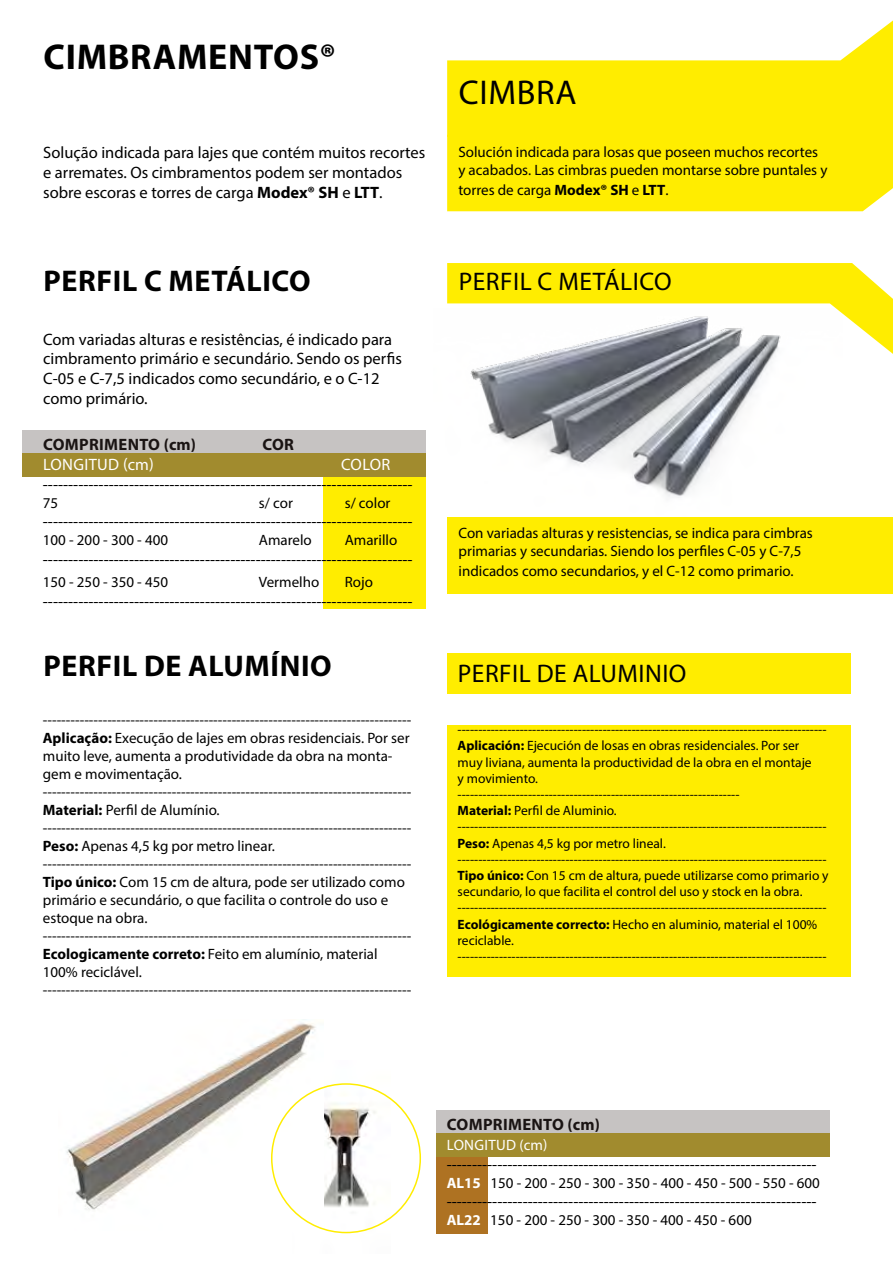
<style>
.page{position:relative;width:893px;height:1276px;background:#fff}
.page>*{position:absolute;margin:0;border:0;box-sizing:border-box;transform-origin:0 0}
.t1{font:700 36px "Myriad Pro";letter-spacing:.02em;color:#000}
.t2{font:34.5px "Myriad Pro";letter-spacing:.02em;color:#000}
.t3{font:700 30px "Myriad Pro";letter-spacing:.02em;color:#000}
.t4{font:25.5px "Myriad Pro";letter-spacing:.02em;color:#000}
.t5{font:16.5px/19.8px "Myriad Pro";color:#000}
.t6{font:700 16.5px "Myriad Pro";letter-spacing:.02em;color:#1a1413}
.t7{font:16.5px "Myriad Pro";letter-spacing:.02em;color:#fff}
.t8{font:15px/18px "Myriad Pro";color:#000}
.t9{font:15px "Myriad Pro";letter-spacing:.02em;color:#fff}
.t10{font:13.5px/16.2px "Myriad Pro";color:#000}
.s1{font-weight:700}
.s2{font-weight:700;color:#fff}
</style>
<div class="page">
<img style="left:470px;top:354px;width:305px;height:144px">
<div style="left:436px;top:1110px;width:394px;height:24px;background:#c6c3c2"></div>
<div style="left:436px;top:1134px;width:394px;height:23px;background:#a18b2e"></div>
<div style="left:436px;top:1157px;width:52px;height:76px;background:#ae7222"></div>
<div style="left:447px;top:517px;width:446px;height:76px;background:#ffed00"></div>
<div style="left:447px;top:725px;width:404px;height:252px;background:#ffed00"></div>
<div style="left:447px;top:653px;width:404px;height:40px;background:#ffed00"></div>
<div style="left:324px;top:476px;width:102px;height:132px;background:#ffed00"></div>
<div style="left:447px;top:137px;width:446px;height:74px;background:#ffed00"></div>
<svg style="left:447px;top:21px;width:446px;height:116px;fill:#ffed00"></svg>
<div style="left:22px;top:430px;width:404px;height:23px;background:#c6c3c2"></div>
<div style="left:22px;top:453px;width:404px;height:23px;background:#a18b2e"></div>
<svg style="left:447px;top:263px;width:446px;height:91px"></svg>
<img style="left:323px;top:1083px;width:68px;height:151px">
<img style="left:66px;top:1019px;width:257px;height:211px">
<h1 class="t1" style="left:44px;top:34px;width:294px">CIMBRAMENTOS®</h1>
<h2 class="t2" style="left:459px;top:71px;width:119px">CIMBRA</h2>
<p class="t5" style="left:43px;top:142px;width:384px">Solução indicada para lajes que contém muitos recortes e arremates. Os cimbramentos podem ser montados sobre escoras e torres de carga <span class="s1">Modex® SH</span> e <span class="s1">LTT</span>.</p>
<p class="t8" style="left:458px;top:142px;width:371px">Solución indicada para losas que poseen muchos recortes y acabados. Las cimbras pueden montarse sobre puntales y</p>
<p class="t8" style="left:458px;top:180px;width:212px">torres de carga <span class="s1">Modex® SH</span> e <span class="s1">LTT</span>.</p>
<h3 class="t3" style="left:43px;top:261px;width:269px">PERFIL C METÁLICO</h3>
<p class="t5" style="left:43px;top:329px;width:360px">Com variadas alturas e resistências, é indicado para cimbramento primário e secundário. Sendo os perfis C-05 e C-7,5 indicados como secundário, e o C-12 como primário.</p>
<p class="t6" style="left:43px;top:433px;width:154px">COMPRIMENTO (cm)</p>
<p class="t6" style="left:262px;top:433px;width:33px">COR</p>
<p class="t7" style="left:43px;top:454px;width:112px">LONGITUD (cm)</p>
<p class="t7" style="left:341px;top:454px;width:51px">COLOR</p>
<p class="t5" style="left:43px;top:474px;width:371px">-------------------------------------------------------------------------</p>
<p class="t8" style="left:43px;top:493px;width:17px">75</p>
<p class="t8" style="left:259px;top:493px;width:36px">s/ cor</p>
<p class="t8" style="left:345px;top:493px;width:47px">s/ color</p>
<p class="t5" style="left:43px;top:512px;width:371px">-------------------------------------------------------------------------</p>
<p class="t8" style="left:43px;top:531px;width:127px">100 - 200 - 300 - 400</p>
<p class="t8" style="left:259px;top:531px;width:54px">Amarelo</p>
<p class="t8" style="left:345px;top:531px;width:54px">Amarillo</p>
<p class="t5" style="left:43px;top:549px;width:371px">-------------------------------------------------------------------------</p>
<p class="t8" style="left:43px;top:572px;width:127px">150 - 250 - 350 - 450</p>
<p class="t8" style="left:259px;top:572px;width:62px">Vermelho</p>
<p class="t8" style="left:345px;top:572px;width:30px">Rojo</p>
<p class="t5" style="left:43px;top:591px;width:371px">-------------------------------------------------------------------------</p>
<h3 class="t3" style="left:43px;top:646px;width:290px">PERFIL DE ALUMÍNIO</h3>
<h3 class="t4" style="left:459px;top:265px;width:214px">PERFIL C METÁLICO</h3>
<p class="t8" style="left:458px;top:524px;width:356px">Con variadas alturas y resistencias, se indica para cimbras primarias y secundarias. Siendo los perfiles C-05 y C-7,5</p>
<p class="t8" style="left:458px;top:561px;width:336px">indicados como secundarios, y el C-12 como primario.</p>
<h3 class="t4" style="left:458px;top:657px;width:230px">PERFIL DE ALUMINIO</h3>
<p class="t8" style="left:43px;top:710px;width:370px">-------------------------------------------------------------------------------- <span class="s1">Aplicação:</span> Execução de lajes em obras residenciais. Por ser muito leve, aumenta a produtividade da obra na monta&shy;gem e movimentação. -------------------------------------------------------------------------------- <span class="s1">Material:</span> Perfil de Alumínio. -------------------------------------------------------------------------------- <span class="s1">Peso:</span> Apenas 4,5 kg por metro linear. -------------------------------------------------------------------------------- <span class="s1">Tipo único:</span> Com 15 cm de altura, pode ser utilizado como primário e secundário, o que facilita o controle do uso e estoque na obra. -------------------------------------------------------------------------------- <span class="s1">Ecologicamente correto:</span> Feito em alumínio, material 100% reciclável. --------------------------------------------------------------------------------</p>
<p class="t10" style="left:458px;top:721px;width:372px">----------------------------------------------------------------------------------------- <span class="s1">Aplicación:</span> Ejecución de losas en obras residenciales. Por ser<br>muy liviana, aumenta la productividad de la obra en el montaje<br>y movimiento.<br>--------------------------------------------------------------------<br><span class="s1">Material:</span> Perfil de Aluminio. ----------------------------------------------------------------------------------------- <span class="s1">Peso:</span> Apenas 4,5 kg por metro lineal. ----------------------------------------------------------------------------------------- <span class="s1">Tipo único:</span> Con 15 cm de altura, puede utilizarse como primario y secundario, lo que facilita el control del uso y stock en la obra. ----------------------------------------------------------------------------------------- <span class="s1">Ecológicamente correcto:</span> Hecho en aluminio, material el 100% reciclable. -----------------------------------------------------------------------------------------</p>
<p class="t6" style="left:447px;top:1113px;width:155px">COMPRIMENTO (cm)</p>
<p class="t9" style="left:447px;top:1135px;width:102px">LONGITUD (cm)</p>
<p class="t5" style="left:447px;top:1153px;width:371px">-------------------------------------------------------------------------</p>
<p class="t8" style="left:447px;top:1173px;width:375px"><span class="s2">AL15</span> 150 - 200 - 250 - 300 - 350 - 400 - 450 - 500 - 550 - 600</p>
<p class="t5" style="left:447px;top:1191px;width:371px">-------------------------------------------------------------------------</p>
<p class="t8" style="left:447px;top:1211px;width:306px"><span class="s2">AL22</span> 150 - 200 - 250 - 300 - 350 - 400 - 450 - 600</p>
</div>
